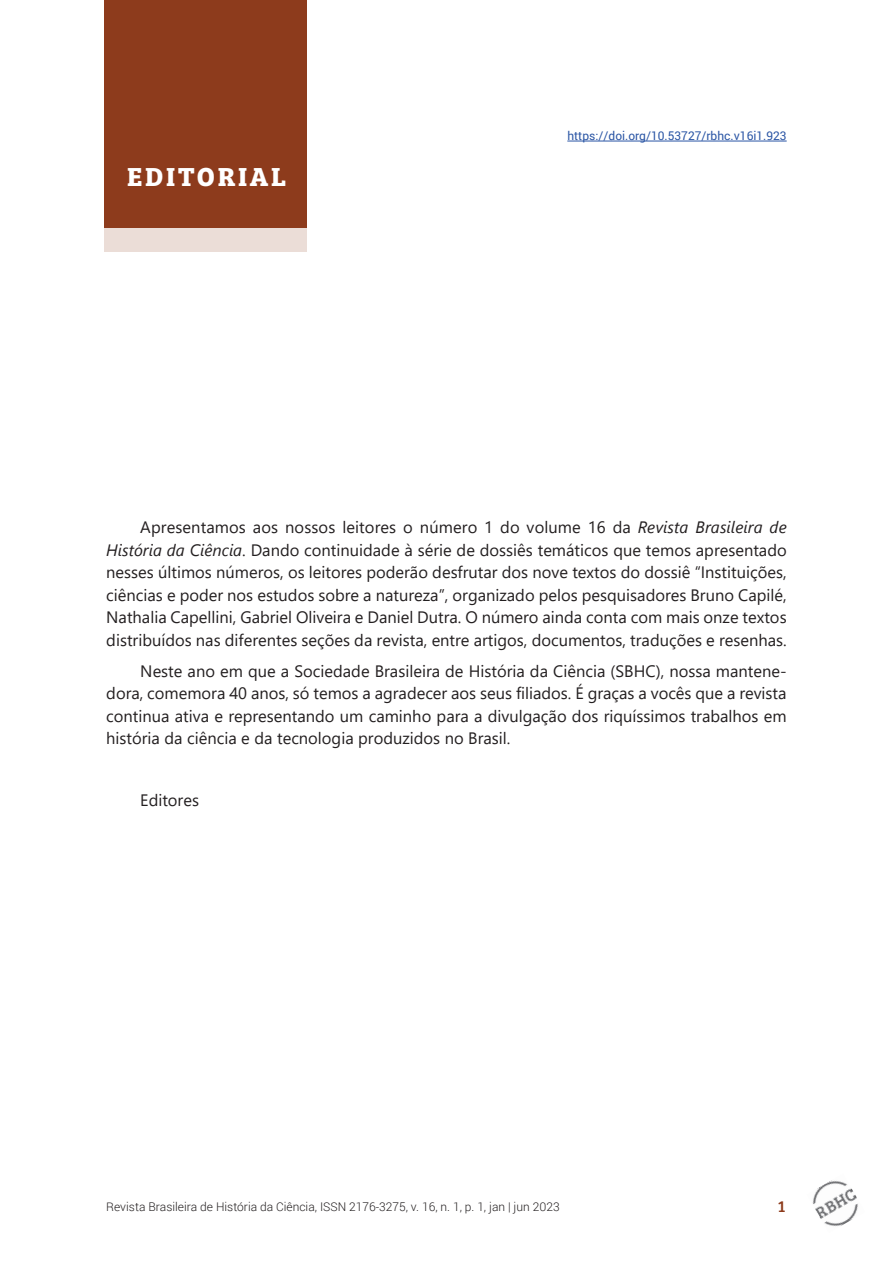
<style>
.page{position:relative;width:893px;height:1263px;background:#fff}
.page>*{position:absolute;margin:0;border:0;box-sizing:border-box;transform-origin:0 0}
.t1{font:700 27px "Bree Serif";letter-spacing:.1em;color:#fff}
.t2{font:16.5px/22.5px "Segoe UI";color:#231f20;text-align:justify}
.t3{font:16.5px "Bree Serif";color:#8d3b1c}
.t4{font:300 12px "Roboto";color:#231f20}
.t5{font:12px "Roboto";color:#2b56a5}
.s1{font-style:italic}
</style>
<div class="page">
<img style="left:812px;top:1180px;width:46px;height:47px">
<hr style="left:567px;top:141px;width:220px;height:1px;background:#2b56a5">
<div style="left:105px;top:48px;width:202px;height:204px;background:#ebddd7"></div>
<div style="left:104px;top:0;width:203px;height:228px;background:#8d3b1c"></div>
<h1 class="t1" style="left:127px;top:156px;width:161px">EDITORIAL</h1>
<p class="t5" style="left:567px;top:127px;width:221px">https://doi.org/10.53727/rbhc.v16i1.923</p>
<p class="t2" style="left:106px;top:515px;width:682px;text-indent:34px">Apresentamos aos nossos leitores o número 1 do volume 16 da <span class="s1">Revista Brasileira de História da Ciência</span>. Dando continuidade à série de dossiês temáticos que temos apresentado nesses últimos números, os leitores poderão desfrutar dos nove textos do dossiê “Instituições, ciências e poder nos estudos sobre a natureza”, organizado pelos pesquisadores Bruno Capilé, Nathalia Capellini, Gabriel Oliveira e Daniel Dutra. O número ainda conta com mais onze textos distribuídos nas diferentes seções da revista, entre artigos, documentos, traduções e resenhas.</p>
<p class="t2" style="left:106px;top:658px;width:682px;text-indent:34px">Neste ano em que a Sociedade Brasileira de História da Ciência (SBHC), nossa mantene&shy;dora, comemora 40 anos, só temos a agradecer aos seus filiados. É graças a vocês que a revista continua ativa e representando um caminho para a divulgação dos riquíssimos trabalhos em história da ciência e da tecnologia produzidos no Brasil.</p>
<p class="t2" style="left:140px;top:788px;width:60px">Editores</p>
<p class="t4" style="left:106px;top:1198px;width:455px">Revista Brasileira de História da Ciência, ISSN 2176-3275, v. 16, n. 1, p. 1, jan | jun 2023</p>
<p class="t3" style="left:778px;top:1194px;width:9px">1</p>
</div>
